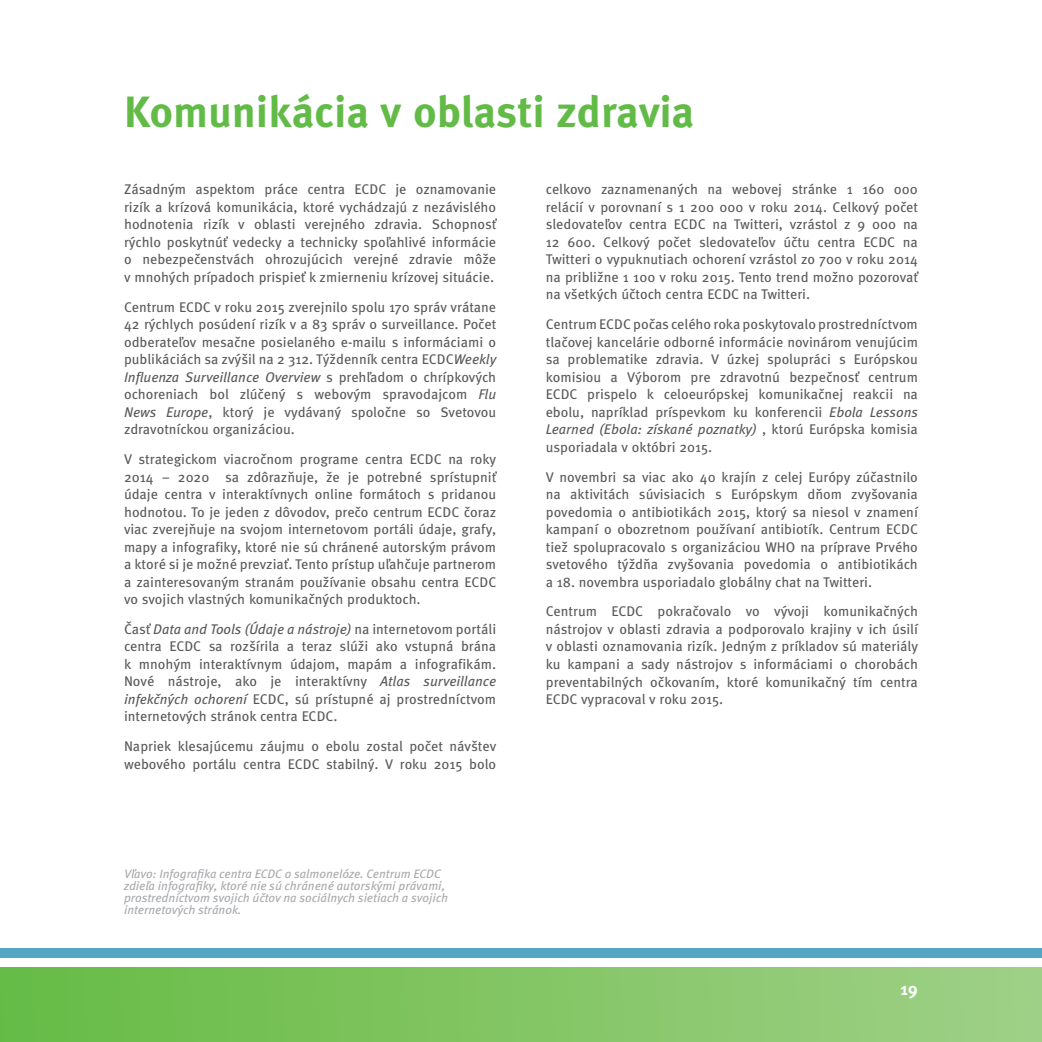
<style>
.page{position:relative;width:1042px;height:1042px;background:#fff}
.page>*{position:absolute;margin:0;border:0;box-sizing:border-box;transform-origin:0 0}
.t1{font:700 43.75px "Meta Pro";letter-spacing:-.005em;color:#62bb46}
.t2{font:700 17.5px "Meta Pro";color:#fff}
.t3{font:14px/17.5px "Meta Pro";color:#58595b;text-align:justify}
.t4{font:italic 12.25px/12.2px "Meta Pro";color:#a7a9ac}
.s1{font-style:italic}
</style>
<div class="page">
<div style="left:0;top:947px;width:1042px;height:10px;background:#57a5c4"></div>
<div style="left:0;top:967px;width:1042px;height:75px;background:linear-gradient(to right,#66bc44,#a0d087)"></div>
<h1 class="t1" style="left:124px;top:84px;width:572px">Komunikácia v oblasti zdravia</h1>
<p class="t3" style="left:124px;top:181px;width:374px">Zásadným aspektom práce centra ECDC je oznamovanie rizík a krízová komunikácia, ktoré vychádzajú z nezávislého hodnotenia rizík v oblasti verejného zdravia. Schopnosť rýchlo poskytnúť vedecky a technicky spoľahlivé informácie o nebezpečenstvách ohrozujúcich verejné zdravie môže v mnohých prípadoch prispieť k zmierneniu krízovej situácie.</p>
<p class="t3" style="left:124px;top:298px;width:374px">Centrum ECDC v roku 2015 zverejnilo spolu 170 správ vrátane 42 rýchlych posúdení rizík v a 83 správ o surveillance. Počet odberateľov mesačne posielaného e-mailu s informáciami o publikáciách sa zvýšil na 2 312. Týždenník centra ECDC<span class="s1">Weekly Influenza Surveillance Overview</span> s prehľadom o chrípkových ochoreniach bol zlúčený s webovým spravodajcom <span class="s1">Flu News Europe</span>, ktorý je vydávaný spoločne so Svetovou zdravotníckou organizáciou.</p>
<p class="t3" style="left:124px;top:451px;width:374px">V strategickom viacročnom programe centra ECDC na roky 2014 – 2020 sa zdôrazňuje, že je potrebné sprístupniť údaje centra v interaktívnych online formátoch s pridanou hodnotou. To je jeden z dôvodov, prečo centrum ECDC čoraz viac zverejňuje na svojom internetovom portáli údaje, grafy, mapy a infografiky, ktoré nie sú chránené autorským právom a ktoré si je možné prevziať. Tento prístup uľahčuje partnerom a zainteresovaným stranám používanie obsahu centra ECDC vo svojich vlastných komunikačných produktoch.</p>
<p class="t3" style="left:124px;top:621px;width:374px">Časť <span class="s1">Data and Tools (Údaje a nástroje)</span> na internetovom portáli centra ECDC sa rozšírila a teraz slúži ako vstupná brána k mnohým interaktívnym údajom, mapám a infografikám.<br>Nové nástroje, ako je interaktívny <span class="s1">Atlas surveillance infekčných ochorení</span> ECDC, sú prístupné aj prostredníctvom internetových stránok centra ECDC.</p>
<p class="t3" style="left:124px;top:738px;width:374px">Napriek klesajúcemu záujmu o ebolu zostal počet návštev webového portálu centra ECDC stabilný. V roku 2015 bolo</p>
<p class="t4" style="left:124px;top:867px;width:326px">Vľavo: Infografika centra ECDC o salmonelóze. Centrum ECDC zdieľa infografiky, ktoré nie sú chránené autorskými právami, prostredníctvom svojich účtov na sociálnych sietiach a svojich internetových stránok.</p>
<p class="t3" style="left:546px;top:181px;width:374px">celkovo zaznamenaných na webovej stránke 1 160 000 relácií v porovnaní s 1 200 000 v roku 2014. Celkový počet sledovateľov centra ECDC na Twitteri, vzrástol z 9 000 na 12 600. Celkový počet sledovateľov účtu centra ECDC na Twitteri o vypuknutiach ochorení vzrástol zo 700 v roku 2014 na približne 1 100 v roku 2015. Tento trend možno pozorovať na všetkých účtoch centra ECDC na Twitteri.</p>
<p class="t3" style="left:546px;top:316px;width:374px">Centrum ECDC počas celého roka poskytovalo prostredníctvom tlačovej kancelárie odborné informácie novinárom venujúcim sa problematike zdravia. V úzkej spolupráci s Európskou komisiou a Výborom pre zdravotnú bezpečnosť centrum ECDC prispelo k celoeurópskej komunikačnej reakcii na ebolu, napríklad príspevkom ku konferencii <span class="s1">Ebola Lessons Learned (Ebola: získané poznatky)</span> , ktorú Európska komisia usporiadala v októbri 2015.</p>
<p class="t3" style="left:546px;top:468px;width:374px">V novembri sa viac ako 40 krajín z celej Európy zúčastnilo na aktivitách súvisiacich s Európskym dňom zvyšovania povedomia o antibiotikách 2015, ktorý sa niesol v znamení kampaní o obozretnom používaní antibiotík. Centrum ECDC tiež spolupracovalo s organizáciou WHO na príprave Prvého svetového týždňa zvyšovania povedomia o antibiotikách a 18. novembra usporiadalo globálny chat na Twitteri.</p>
<p class="t3" style="left:546px;top:603px;width:374px">Centrum ECDC pokračovalo vo vývoji komunikačných nástrojov v oblasti zdravia a podporovalo krajiny v ich úsilí v oblasti oznamovania rizík. Jedným z príkladov sú materiály ku kampani a sady nástrojov s informáciami o chorobách preventabilných očkovaním, ktoré komunikačný tím centra ECDC vypracoval v roku 2015.</p>
<p class="t2" style="left:900px;top:977px;width:19px">19</p>
</div>
